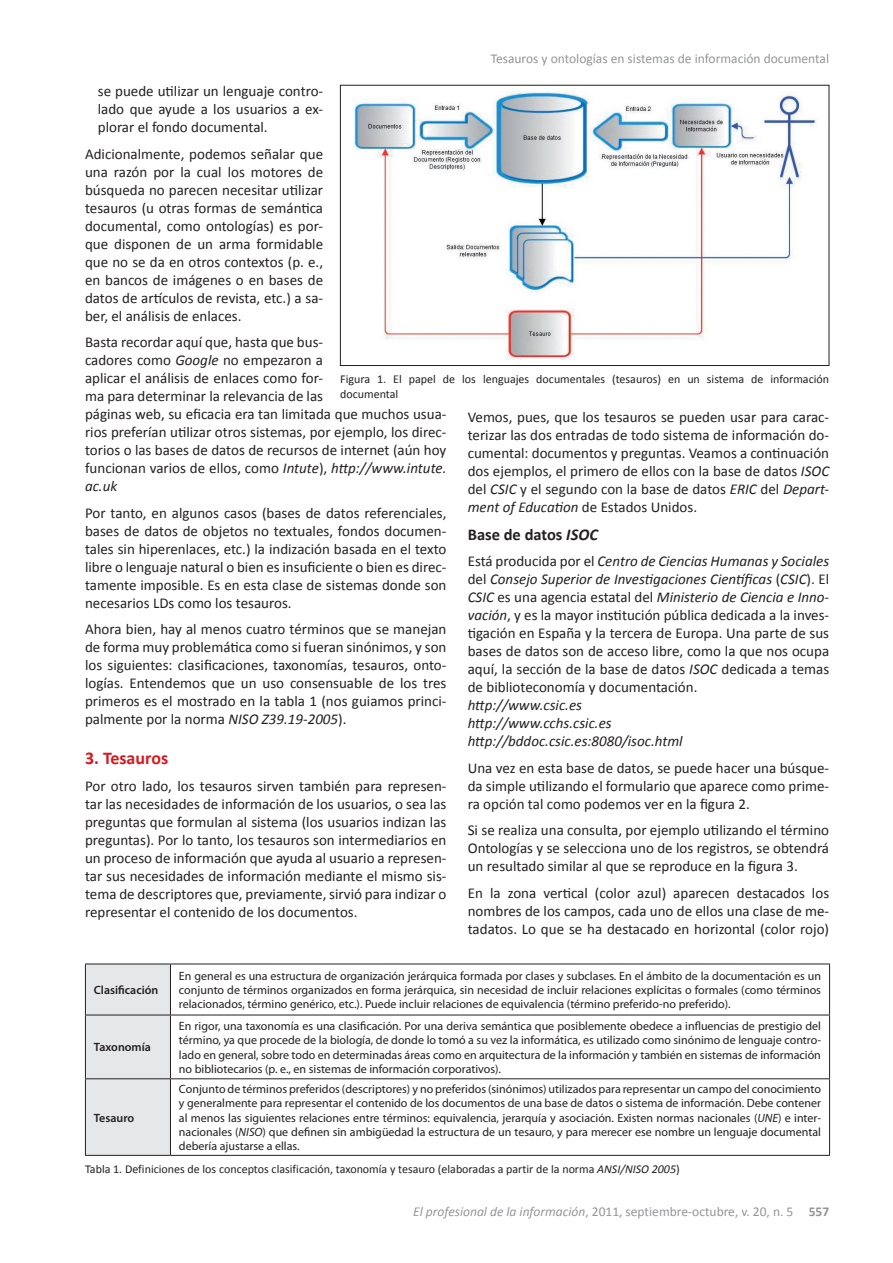
<style>
.page{position:relative;width:893px;height:1263px;background:#fff}
.page>*{position:absolute;margin:0;border:0;box-sizing:border-box;transform-origin:0 0}
.t1{font:700 18px "Calibri";color:#d7171f}
.t2{font:700 16.5px "Calibri";color:#231f20}
.t3{font:15px/18px "Calibri";color:#231f20;text-align:justify}
.t4{font:italic 15px/18px "Calibri";color:#231f20}
.t5{font:13.5px "Calibri";color:#939598}
.t6{font:12px/14.4px "Myriad Pro";color:#231f20;text-align:justify}
.t7{font:12px/14.4px "Calibri";color:#231f20}
.t8{font:600 12px "Myriad Pro";color:#231f20}
.s1{font-style:italic}
.s2{font-weight:700}
</style>
<div class="page">
<div style="left:86px;top:964px;width:84px;height:191px;background:#e6e7e9"></div>
<hr style="left:85px;top:963px;width:85px;height:1px;background:#231f20">
<hr style="left:85px;top:964px;width:1px;height:51px;background:#231f20">
<hr style="left:170px;top:963px;width:660px;height:1px;background:#231f20">
<hr style="left:170px;top:964px;width:1px;height:51px;background:#231f20">
<hr style="left:829px;top:964px;width:1px;height:51px;background:#231f20">
<hr style="left:85px;top:1015px;width:85px;height:1px;background:#231f20">
<hr style="left:85px;top:1015px;width:1px;height:63px;background:#231f20">
<hr style="left:170px;top:1015px;width:660px;height:1px;background:#231f20">
<hr style="left:170px;top:1015px;width:1px;height:63px;background:#231f20">
<hr style="left:829px;top:1015px;width:1px;height:63px;background:#231f20">
<hr style="left:85px;top:1078px;width:85px;height:1px;background:#231f20">
<hr style="left:85px;top:1079px;width:1px;height:76px;background:#231f20">
<hr style="left:170px;top:1078px;width:660px;height:1px;background:#231f20">
<hr style="left:170px;top:1079px;width:1px;height:76px;background:#231f20">
<hr style="left:829px;top:1079px;width:1px;height:76px;background:#231f20">
<hr style="left:85px;top:1155px;width:85px;height:1px;background:#231f20">
<hr style="left:170px;top:1155px;width:660px;height:1px;background:#231f20">
<img style="left:354px;top:91px;width:462px;height:269px">
<div style="left:340px;top:85px;width:489px;height:281px;border:1px solid #231f20"></div>
<p class="t5" style="left:491px;top:50px;width:340px">Tesauros y ontologías en sistemas de información documental</p>
<p class="t3" style="left:98px;top:82px;width:227px">se puede utilizar un lenguaje contro&shy;lado que ayude a los usuarios a ex&shy;plorar el fondo documental.</p>
<p class="t3" style="left:85px;top:145px;width:240px">Adicionalmente, podemos señalar que una razón por la cual los motores de búsqueda no parecen necesitar utilizar tesauros (u otras formas de semántica documental, como ontologías) es por&shy;que disponen de un arma formidable que no se da en otros contextos (p. e., en bancos de imágenes o en bases de datos de artículos de revista, etc.) a sa&shy;ber, el análisis de enlaces.</p>
<p class="t3" style="left:85px;top:333px;width:363px;text-align:left">Basta recordar aquí que, hasta que bus-<br>cadores como <span class="s1">Google</span> no empezaron a<br>aplicar el análisis de enlaces como for-<br>ma para determinar la relevancia de las<br>páginas web, su eficacia era tan limitada que muchos usua&shy;rios preferían utilizar otros sistemas, por ejemplo, los direc&shy;torios o las bases de datos de recursos de internet (aún hoy funcionan varios de ellos, como <span class="s1">Intute</span>), <span class="s1">http://www.intute. ac.uk</span></p>
<p class="t3" style="left:85px;top:504px;width:363px">Por tanto, en algunos casos (bases de datos referenciales, bases de datos de objetos no textuales, fondos documen&shy;tales sin hiperenlaces, etc.) la indización basada en el texto libre o lenguaje natural o bien es insuficiente o bien es direc&shy;tamente imposible. Es en esta clase de sistemas donde son necesarios LDs como los tesauros.</p>
<p class="t3" style="left:85px;top:620px;width:363px">Ahora bien, hay al menos cuatro términos que se manejan de forma muy problemática como si fueran sinónimos, y son los siguientes: clasificaciones, taxonomías, tesauros, onto&shy;logías. Entendemos que un uso consensuable de los tres primeros es el mostrado en la tabla 1 (nos guiamos princi&shy;palmente por la norma <span class="s1">NISO Z39.19-2005</span>).</p>
<p class="t1" style="left:85px;top:746px;width:85px">3. Tesauros</p>
<p class="t3" style="left:85px;top:776px;width:363px">Por otro lado, los tesauros sirven también para represen&shy;tar las necesidades de información de los usuarios, o sea las preguntas que formulan al sistema (los usuarios indizan las preguntas). Por lo tanto, los tesauros son intermediarios en un proceso de información que ayuda al usuario a represen&shy;tar sus necesidades de información mediante el mismo sis&shy;tema de descriptores que, previamente, sirvió para indizar o representar el contenido de los documentos.</p>
<p class="t7" style="left:340px;top:372px;width:490px">Figura 1. El papel de los lenguajes documentales (tesauros) en un sistema de información documental</p>
<p class="t3" style="left:468px;top:408px;width:363px">Vemos, pues, que los tesauros se pueden usar para carac&shy;terizar las dos entradas de todo sistema de información do&shy;cumental: documentos y preguntas. Veamos a continuación dos ejemplos, el primero de ellos con la base de datos <span class="s1">ISOC </span>del <span class="s1">CSIC</span> y el segundo con la base de datos <span class="s1">ERIC</span> del <span class="s1">Depart&shy;ment of Education</span> de Estados Unidos.</p>
<p class="t2" style="left:468px;top:524px;width:132px">Base de datos <span class="s1">ISOC</span></p>
<p class="t3" style="left:468px;top:552px;width:363px">Está producida por el <span class="s1">Centro de Ciencias Humanas y Sociales </span>del <span class="s1">Consejo Superior de Investigaciones Científicas</span> (<span class="s1">CSIC</span>). El <span class="s1">CSIC</span> es una agencia estatal del <span class="s1">Ministerio de Ciencia e Inno&shy;vación</span>, y es la mayor institución pública dedicada a la inves&shy;tigación en España y la tercera de Europa. Una parte de sus bases de datos son de acceso libre, como la que nos ocupa aquí, la sección de la base de datos <span class="s1">ISOC</span> dedicada a temas de biblioteconomía y documentación.</p>
<p class="t4" style="left:468px;top:696px;width:216px">http://www.csic.es http://www.cchs.csic.es http://bddoc.csic.es:8080/isoc.html</p>
<p class="t3" style="left:468px;top:759px;width:363px">Una vez en esta base de datos, se puede hacer una búsque&shy;da simple utilizando el formulario que aparece como prime&shy;ra opción tal como podemos ver en la figura 2.</p>
<p class="t3" style="left:468px;top:821px;width:363px">Si se realiza una consulta, por ejemplo utilizando el término Ontologías y se selecciona uno de los registros, se obtendrá un resultado similar al que se reproduce en la figura 3.</p>
<p class="t3" style="left:468px;top:884px;width:363px">En la zona vertical (color azul) aparecen destacados los nombres de los campos, cada uno de ellos una clase de me&shy;tadatos. Lo que se ha destacado en horizontal (color rojo)</p>
<p class="t8" style="left:94px;top:982px;width:66px">Clasificación</p>
<p class="t8" style="left:94px;top:1040px;width:59px">Taxonomía</p>
<p class="t6" style="left:179px;top:968px;width:644px">En general es una estructura de organización jerárquica formada por clases y subclases. En el ámbito de la documentación es un conjunto de términos organizados en forma jerárquica, sin necesidad de incluir relaciones explícitas o formales (como términos relacionados, término genérico, etc.). Puede incluir relaciones de equivalencia (término preferido-no preferido).</p>
<p class="t6" style="left:179px;top:1018px;width:644px">En rigor, una taxonomía es una clasificación. Por una deriva semántica que posiblemente obedece a influencias de prestigio del término, ya que procede de la biología, de donde lo tomó a su vez la informática, es utilizado como sinónimo de lenguaje contro&shy;lado en general, sobre todo en determinadas áreas como en arquitectura de la información y también en sistemas de información no bibliotecarios (p. e., en sistemas de información corporativos).</p>
<p class="t6" style="left:179px;top:1081px;width:644px">Conjunto de términos preferidos (descriptores) y no preferidos (sinónimos) utilizados para representar un campo del conocimiento y generalmente para representar el contenido de los documentos de una base de datos o sistema de información. Debe contener al menos las siguientes relaciones entre términos: equivalencia, jerarquía y asociación. Existen normas nacionales (<span class="s1">UNE</span>) e inter&shy;nacionales (<span class="s1">NISO</span>) que definen sin ambigüedad la estructura de un tesauro, y para merecer ese nombre un lenguaje documental debería ajustarse a ellas.</p>
<p class="t7" style="left:85px;top:1162px;width:596px">Tabla 1. Definiciones de los conceptos clasificación, taxonomía y tesauro (elaboradas a partir de la norma <span class="s1">ANSI/NISO 2005</span>)</p>
<p class="t8" style="left:94px;top:1110px;width:42px">Tesauro</p>
<p class="t5" style="left:413px;top:1203px;width:417px"><span class="s1">El profesional de la información</span>, 2011, septiembre-octubre, v. 20, n. 5 <span class="s2">557</span></p>
</div>
